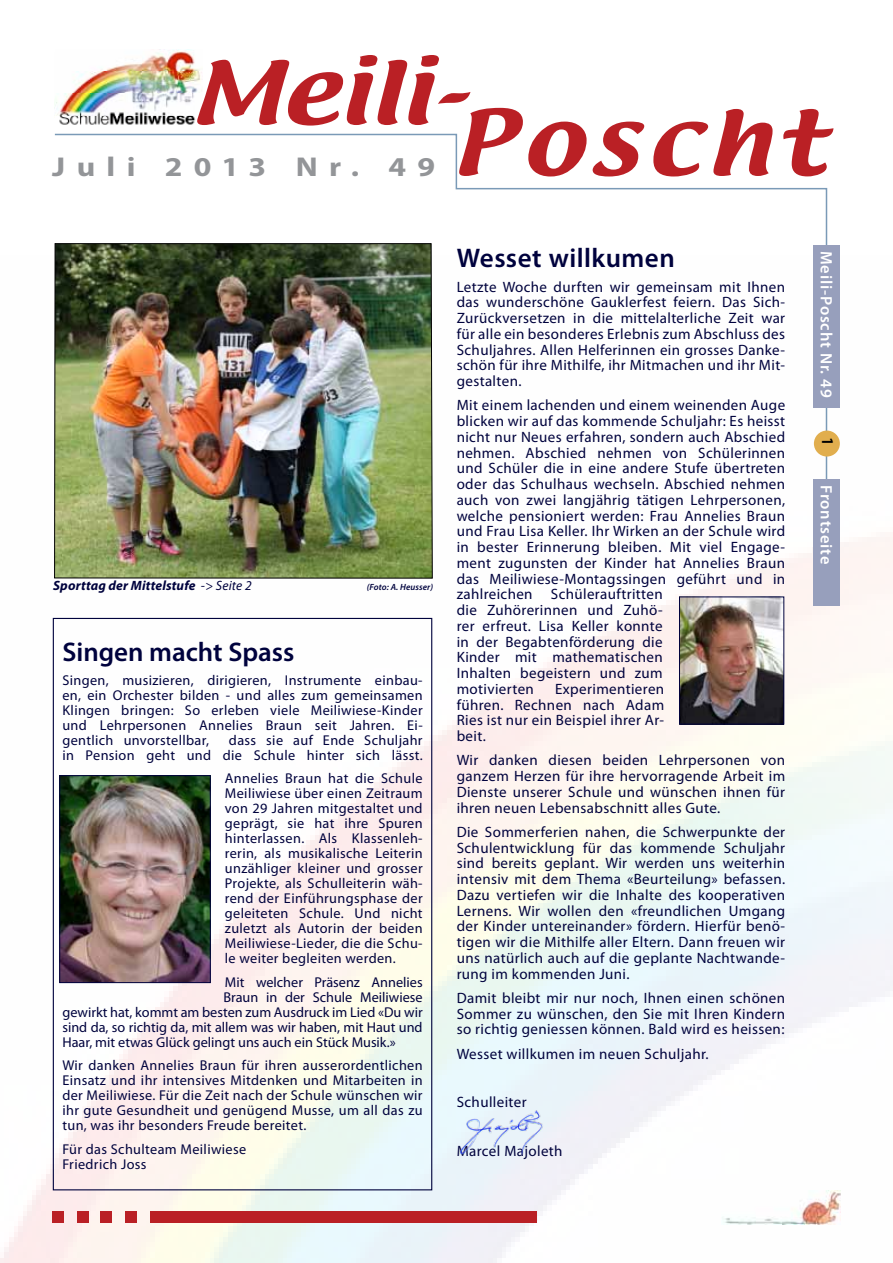
<style>
.page{position:relative;width:893px;height:1263px;background:#fff}
.page>*{position:absolute;margin:0;border:0;box-sizing:border-box;transform-origin:0 0}
.t1{font:79.2px "Textile";letter-spacing:.07em;color:#ba2025;scale:1.23 1}
.t2{font:77.1px "Textile";letter-spacing:-.02em;color:#ba2025;scale:1.28 1}
.t3{font:700 27.3px "Myriad Pro";letter-spacing:.35em;color:#939598;scale:1.17 1}
.t4{font:600 27px "Myriad Pro";color:#00023d}
.t5{font:600 16.5px "Myriad Pro";letter-spacing:.05em;color:#fff}
.t6{font:600 16.5px "Myriad Pro";color:#000}
.t7{font:15px/15.8px "Myriad Pro";letter-spacing:.025em;color:#00023d;text-align:justify}
.t8{font:14.25px/15px "Myriad Pro";letter-spacing:.025em;color:#00023d;text-align:justify}
.t9{font:14.25px "Myriad Pro";color:#00023d}
.t10{font:italic 700 13.5px "Myriad Pro";letter-spacing:.01em;color:#00023d}
.t11{font:italic 600 9px "Myriad Pro";letter-spacing:.01em;color:#00023d}
.s1{font-style:italic}
.s2{font-weight:400}
</style>
<div class="page">
<img style="left:0;top:407px;width:893px;height:856px">
<svg style="left:53px;top:133px;width:775px;height:469px"></svg>
<div style="left:813px;top:245px;width:27px;height:162px;background:#979fbc"></div>
<div style="left:814px;top:431px;width:26px;height:25px;background:#e1ae4e;border-radius:50%"></div>
<div style="left:813px;top:481px;width:27px;height:123px;background:#979fbc"></div>
<img style="left:721px;top:1190px;width:119px;height:34px">
<img style="left:54px;top:243px;width:379px;height:335px">
<img style="left:56px;top:50px;width:146px;height:75px">
<div style="left:53px;top:1211px;width:11px;height:12px;background:#ba2025"></div>
<div style="left:77px;top:1211px;width:12px;height:12px;background:#ba2025"></div>
<div style="left:101px;top:1211px;width:11px;height:12px;background:#ba2025"></div>
<div style="left:125px;top:1211px;width:11px;height:12px;background:#ba2025"></div>
<div style="left:150px;top:1211px;width:387px;height:12px;background:#ba2025"></div>
<img style="left:681px;top:599px;width:101px;height:123px">
<div style="left:679px;top:597px;width:105px;height:127px;border:1px solid #00023d"></div>
<img style="left:444px;top:1105px;width:110px;height:50px">
<img style="left:62px;top:777px;width:146px;height:204px">
<div style="left:60px;top:775px;width:150px;height:208px;border:1px solid #00023d"></div>
<h2 class="t2" style="left:188px;top:39px;width:232px">Meili<span class="s1">-</span></h2>
<h1 class="t1" style="left:451px;top:87px;width:306px">Poscht</h1>
<h3 class="t3" style="left:52px;top:149px;width:329px">Juli 2013 Nr. 49</h3>
<p class="t10" style="left:53px;top:576px;width:200px">Sporttag der Mittelstufe <span class="s2">-&gt; Seite 2</span></p>
<p class="t11" style="left:367px;top:581px;width:68px">(Foto: A. Heusser)</p>
<h3 class="t4" style="left:62px;top:635px;width:233px">Singen macht Spass</h3>
<p class="t8" style="left:62px;top:672px;width:362px">Singen, musizieren, dirigieren, Instrumente einbau&shy;en, ein Orchester bilden - und alles zum gemeinsamen Klingen bringen: So erleben viele Meiliwiese-Kinder und Lehrpersonen Annelies Braun seit Jahren. Ei&shy;gentlich unvorstellbar,</p>
<p class="t8" style="left:62px;top:732px;width:362px;text-align:right">dass sie auf Ende Schuljahr<br>in Pension geht und die Schule hinter sich lässt.</p>
<p class="t8" style="left:225px;top:771px;width:199px">Annelies Braun hat die Schule Meiliwiese über einen Zeitraum von 29 Jahren mitgestaltet und geprägt, sie hat ihre Spuren hinterlassen. Als Klassenleh&shy;rerin, als musikalische Leiterin unzähliger kleiner und grosser Projekte, als Schulleiterin wäh&shy;rend der Einführungsphase der geleiteten Schule. Und nicht zuletzt als Autorin der beiden Meiliwiese-Lieder, die die Schu&shy;le weiter begleiten werden.</p>
<p class="t9" style="left:225px;top:973px;width:199px">Mit welcher Präsenz Annelies</p>
<p class="t9" style="left:223px;top:988px;width:201px">Braun in der Schule Meiliwiese</p>
<p class="t9" style="left:62px;top:1003px;width:362px">gewirkt hat, kommt am besten zum Ausdruck im Lied «Du wir</p>
<p class="t9" style="left:62px;top:1018px;width:362px">sind da, so richtig da, mit allem was wir haben, mit Haut und</p>
<p class="t9" style="left:62px;top:1033px;width:335px">Haar, mit etwas Glück gelingt uns auch ein Stück Musik.»</p>
<p class="t8" style="left:62px;top:1058px;width:362px">Wir danken Annelies Braun für ihren ausserordentlichen Einsatz und ihr intensives Mitdenken und Mitarbeiten in der Meiliwiese. Für die Zeit nach der Schule wünschen wir ihr gute Gesundheit und genügend Musse, um all das zu tun, was ihr besonders Freude bereitet.</p>
<p class="t8" style="left:62px;top:1141px;width:185px">Für das Schulteam Meiliwiese<br>Friedrich Joss</p>
<h3 class="t4" style="left:457px;top:241px;width:220px">Wesset willkumen</h3>
<p class="t7" style="left:457px;top:278px;width:330px">Letzte Woche durften wir gemeinsam mit Ihnen das wunderschöne Gauklerfest feiern. Das Sich-Zurückversetzen in die mittelalterliche Zeit war für alle ein besonderes Erlebnis zum Abschluss des Schuljahres. Allen Helferinnen ein grosses Danke&shy;schön für ihre Mithilfe, ihr Mitmachen und ihr Mit&shy;gestalten.</p>
<p class="t7" style="left:457px;top:397px;width:330px;text-align:left">Mit einem lachenden und einem weinenden Auge blicken wir auf das kommende Schuljahr: Es heisst nicht nur Neues erfahren, sondern auch Abschied nehmen. Abschied nehmen von Schülerinnen und Schüler die in eine andere Stufe übertreten oder das Schulhaus wechseln. Abschied nehmen auch von zwei langjährig tätigen Lehrpersonen, welche pensioniert werden: Frau Annelies Braun und Frau Lisa Keller. Ihr Wirken an der Schule wird in bester Erinnerung bleiben. Mit viel Engage&shy;ment zugunsten der Kinder hat Annelies Braun das Meiliwiese-Montagssingen geführt und in zahlreichen Schülerauftritten<br>die Zuhörerinnen und Zuhö-<br>rer erfreut. Lisa Keller konnte<br>in der Begabtenförderung die<br>Kinder mit mathematischen<br>Inhalten begeistern und zum<br>motivierten</p>
<p class="t7" style="left:457px;top:681px;width:209px;text-indent:99px">Experimentieren führen. Rechnen nach Adam Ries ist nur ein Beispiel ihrer Ar&shy;beit.</p>
<p class="t7" style="left:457px;top:752px;width:330px">Wir danken diesen beiden Lehrpersonen von ganzem Herzen für ihre hervorragende Arbeit im Dienste unserer Schule und wünschen ihnen für ihren neuen Lebensabschnitt alles Gute.</p>
<p class="t7" style="left:457px;top:824px;width:330px">Die Sommerferien nahen, die Schwerpunkte der Schulentwicklung für das kommende Schuljahr sind bereits geplant. Wir werden uns weiterhin intensiv mit dem Thema «Beurteilung» befassen.<br>Dazu vertiefen wir die Inhalte des kooperativen Lernens. Wir wollen den «freundlichen Umgang der Kinder untereinander» fördern. Hierfür benö&shy;tigen wir die Mithilfe aller Eltern. Dann freuen wir uns natürlich auch auf die geplante Nachtwande&shy;rung im kommenden Juni.</p>
<p class="t7" style="left:457px;top:990px;width:330px">Damit bleibt mir nur noch, Ihnen einen schönen Sommer zu wünschen, den Sie mit Ihren Kindern so richtig geniessen können. Bald wird es heissen:</p>
<p class="t7" style="left:457px;top:1045px;width:253px">Wesset willkumen im neuen Schuljahr.</p>
<p class="t7" style="left:457px;top:1094px;width:71px">Schulleiter</p>
<p class="t7" style="left:457px;top:1142px;width:107px">Marcel Majoleth</p>
<p class="t5" style="left:837px;top:251px;width:149px;rotate:90deg">Meili-Poscht Nr. 49</p>
<p class="t6" style="left:838px;top:437px;width:10px;rotate:90deg">1</p>
<p class="t5" style="left:837px;top:485px;width:81px;rotate:90deg">Frontseite</p>
</div>
